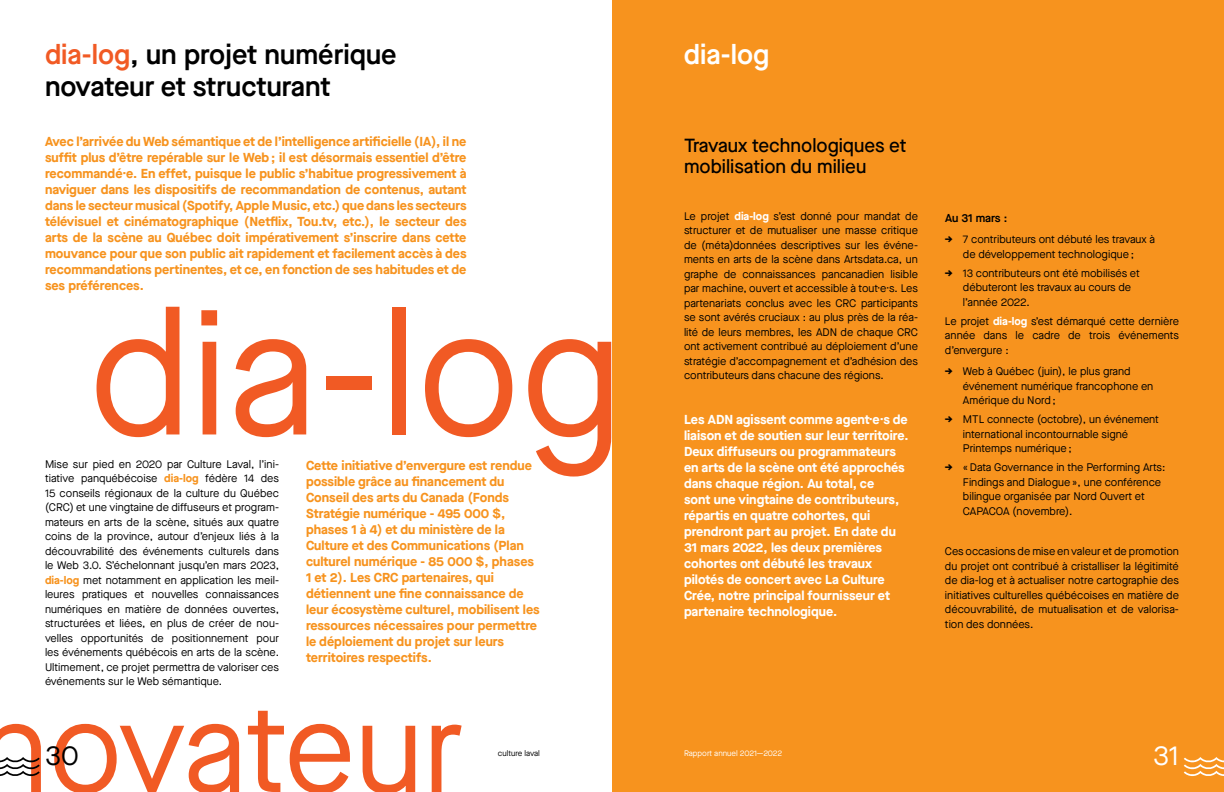
<style>
.page{position:relative;width:1224px;height:792px;background:#fff}
.page>*{position:absolute;margin:0;border:0;box-sizing:border-box;transform-origin:0 0}
.t1{font:175px "Maison Neue";color:#f15a24}
.t2{font:125px "Maison Neue";letter-spacing:-.01em;color:#f15a24}
.t3{font:600 27.5px/31.5px "Maison Neue";color:#000}
.t4{font:600 27.5px "Maison Neue";color:#fff}
.t5{font:27.5px "Maison Neue";color:#000}
.t6{font:27.5px "Maison Neue";color:#fff}
.t7{font:500 19px/21px "Maison Neue";color:#000}
.t8{font:700 13px/16px "Maison Neue";color:#f7931e}
.t9{font:700 13px/16px "Maison Neue";color:#fff}
.t10{font:600 11.5px "Maison Neue";color:#000}
.t11{font:11px/14.5px "Maison Neue";color:#000;text-align:justify}
.t12{font:8px "Maison Neue";color:#fff}
.t13{font:8px "Maison Neue";color:#000}
.s1{color:#f15a24}
.s2{font-weight:700;color:#f7931e}
.s3{font-weight:700;color:#fff}
.s4{font-weight:700}
</style>
<div class="page">
<div style="left:612px;top:0;width:612px;height:792px;background:#f7931e"></div>
<svg style="left:1184px;top:757px;width:40px;height:20px"></svg>
<svg style="left:0;top:757px;width:40px;height:20px"></svg>
<h3 class="t3" style="left:45px;top:38px;width:353px"><span class="s1">dia-log</span>, un projet numérique novateur et structurant</h3>
<h3 class="t4" style="left:684px;top:36px;width:87px">dia-log</h3>
<p class="t8" style="left:45px;top:133px;width:423px;text-align:justify">Avec l’arrivée du Web sémantique et de l’intelligence artificielle (IA), il ne suffit plus d’être repérable sur le Web ; il est désormais essentiel d’être recommandé·e. En effet, puisque le public s’habitue progressivement à naviguer dans les dispositifs de recommandation de contenus, autant dans le secteur musical (Spotify, Apple Music, etc.) que dans les secteurs télévisuel et cinématographique (Netflix, Tou.tv, etc.), le secteur des arts de la scène au Québec doit impérativement s’inscrire dans cette mouvance pour que son public ait rapidement et facilement accès à des recommandations pertinentes, et ce, en fonction de ses habitudes et de ses préférences.</p>
<h1 class="t1" style="left:89px;top:257px;width:535px">dia-log</h1>
<p class="t11" style="left:45px;top:456px;width:236px">Mise sur pied en 2020 par Culture Laval, l’ini&shy;tiative panquébécoise <span class="s2">dia-log</span> fédère 14 des 15 conseils régionaux de la culture du Québec (CRC) et une vingtaine de diffuseurs et program&shy;mateurs en arts de la scène, situés aux quatre coins de la province, autour d’enjeux liés à la découvrabilité des événements culturels dans le Web 3.0. S’échelonnant jusqu’en mars 2023, <span class="s2">dia-log</span> met notamment en application les meil&shy;leures pratiques et nouvelles connaissances numériques en matière de données ouvertes, structurées et liées, en plus de créer de nou&shy;velles opportunités de positionnement pour les événements québécois en arts de la scène.<br>Ultimement, ce projet permettra de valoriser ces événements sur le Web sémantique.</p>
<p class="t8" style="left:306px;top:457px;width:235px">Cette initiative d’envergure est rendue possible grâce au financement du Conseil des arts du Canada (Fonds Stratégie numérique - 495 000 $, phases 1 à 4) et du ministère de la Culture et des Communications (Plan culturel numérique - 85 000 $, phases 1 et 2). Les CRC partenaires, qui détiennent une fine connaissance de leur écosystème culturel, mobilisent les ressources nécessaires pour permettre le déploiement du projet sur leurs territoires respectifs.</p>
<h3 class="t7" style="left:684px;top:134px;width:224px">Travaux technologiques et mobilisation du milieu</h3>
<p class="t11" style="left:684px;top:208px;width:236px">Le projet <span class="s3">dia-log</span> s’est donné pour mandat de structurer et de mutualiser une masse critique de (méta)données descriptives sur les événe&shy;ments en arts de la scène dans Artsdata.ca, un graphe de connaissances pancanadien lisible par machine, ouvert et accessible à tout·e·s. Les partenariats conclus avec les CRC participants se sont avérés cruciaux : au plus près de la réa&shy;lité de leurs membres, les ADN de chaque CRC ont activement contribué au déploiement d’une stratégie d’accompagnement et d’adhésion des contributeurs dans chacune des régions.</p>
<p class="t9" style="left:684px;top:411px;width:226px">Les ADN agissent comme agent·e·s de liaison et de soutien sur leur territoire.<br>Deux diffuseurs ou programmateurs en arts de la scène ont été approchés dans chaque région. Au total, ce<br>sont une vingtaine de contributeurs, répartis en quatre cohortes, qui prendront part au projet. En date du 31 mars 2022, les deux premières cohortes ont débuté les travaux pilotés de concert avec La Culture Crée, notre principal fournisseur et partenaire technologique.</p>
<p class="t10" style="left:945px;top:210px;width:64px">Au 31 mars :</p>
<p class="t11" style="left:945px;top:232px;width:211px;text-align:center"><span class="s4">→</span> 7 contributeurs ont débuté les travaux à de développement technologique ;</p>
<p class="t11" style="left:963px;top:266px;width:178px;text-align:left;text-indent:-18px"><span class="s4">→</span> 13 contributeurs ont été mobilisés et débuteront les travaux au cours de l’année 2022.</p>
<p class="t11" style="left:945px;top:314px;width:236px">Le projet <span class="s3">dia-log</span> s’est démarqué cette dernière année dans le cadre de trois événements d’envergure :</p>
<p class="t11" style="left:963px;top:364px;width:192px;text-align:left;text-indent:-18px"><span class="s4">→</span> Web à Québec (juin), le plus grand événement numérique francophone en<br>Amérique du Nord ;</p>
<p class="t11" style="left:963px;top:412px;width:198px;text-align:left;text-indent:-18px"><span class="s4">→</span> MTL connecte (octobre), un événement international incontournable signé<br>Printemps numérique ;</p>
<p class="t11" style="left:963px;top:460px;width:204px;text-align:left;text-indent:-18px"><span class="s4">→</span> « Data Governance in the Performing Arts:<br>Findings and Dialogue », une conférence bilingue organisée par Nord Ouvert et CAPACOA (novembre).</p>
<p class="t11" style="left:945px;top:544px;width:236px">Ces occasions de mise en valeur et de promotion du projet ont contribué à cristalliser la légitimité de dia-log et à actualiser notre cartographie des initiatives culturelles québécoises en matière de découvrabilité, de mutualisation et de valorisa&shy;tion des données.</p>
<h2 class="t2" style="left:-21px;top:665px;width:486px">novateur</h2>
<h3 class="t5" style="left:45px;top:737px;width:35px">30</h3>
<h3 class="t6" style="left:1153px;top:737px;width:27px">31</h3>
<p class="t13" style="left:498px;top:748px;width:44px">culture laval</p>
<p class="t12" style="left:684px;top:748px;width:100px">Rapport annuel 2021—2022</p>
</div>
